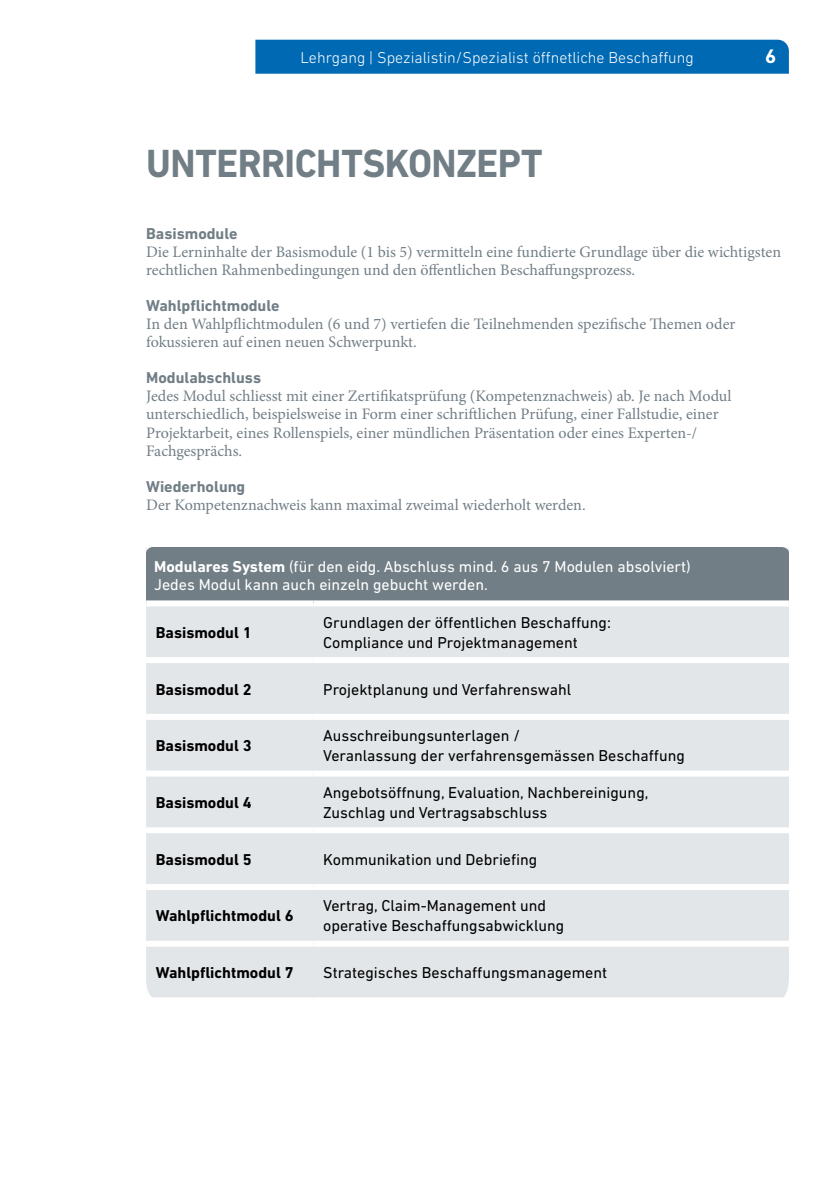
<style>
.page{position:relative;width:840px;height:1191px;background:#fff}
.page>*{position:absolute;margin:0;border:0;box-sizing:border-box;transform-origin:0 0}
.t1{font:700 40px "DIN Next LT Pro";letter-spacing:-.015em;color:#717e86;scale:.96 1}
.t2{font:700 20px "DIN Next LT Pro";color:#fff}
.t3{font:16px/18px "Minion Pro";color:#717e86}
.t4{font:16px/20px "DIN Next LT Pro";color:#000}
.t5{font:16px/18px "DIN Next LT Pro";color:#fff}
.t6{font:700 16px "DIN Next LT Pro";color:#000}
.t7{font:700 16px "DIN Next LT Pro";color:#717e86}
.t8{font:300 16px "DIN Next LT Pro";color:#fff}
.s1{font-weight:700}
.s2{font-weight:700;color:#717e86}
</style>
<div class="page">
<div style="left:255px;top:40px;width:533px;height:34px;background:#0069b4"></div>
<div style="left:146px;top:547px;width:642px;height:56px;background:#717e86"></div>
<div style="left:146px;top:606px;width:642px;height:372px;background:#e2e6e9"></div>
<div style="left:146px;top:600px;width:167px;height:6px;background:#fff"></div>
<div style="left:313px;top:600px;width:475px;height:6px;background:#fff"></div>
<div style="left:146px;top:657px;width:167px;height:6px;background:#fff"></div>
<div style="left:313px;top:657px;width:475px;height:6px;background:#fff"></div>
<div style="left:146px;top:714px;width:167px;height:6px;background:#fff"></div>
<div style="left:313px;top:714px;width:475px;height:6px;background:#fff"></div>
<div style="left:146px;top:770px;width:167px;height:6px;background:#fff"></div>
<div style="left:313px;top:770px;width:475px;height:6px;background:#fff"></div>
<div style="left:146px;top:827px;width:167px;height:6px;background:#fff"></div>
<div style="left:313px;top:827px;width:475px;height:6px;background:#fff"></div>
<div style="left:146px;top:884px;width:167px;height:6px;background:#fff"></div>
<div style="left:313px;top:884px;width:475px;height:6px;background:#fff"></div>
<div style="left:146px;top:940px;width:167px;height:6px;background:#fff"></div>
<div style="left:313px;top:940px;width:475px;height:6px;background:#fff"></div>
<svg style="left:146px;top:547px;width:642px;height:5px"></svg>
<div style="left:146px;top:978px;width:642px;height:20px;background:#e2e6e9"></div>
<p class="t8" style="left:300px;top:49px;width:394px">Lehrgang | Spezialistin/Spezialist öffnetliche Beschaffung</p>
<h1 class="t1" style="left:146px;top:140px;width:414px">UNTERRICHTSKONZEPT</h1>
<p class="t2" style="left:764px;top:45px;width:13px">6</p>
<p class="t7" style="left:146px;top:225px;width:93px">Basismodule</p>
<p class="t3" style="left:146px;top:243px;width:636px">Die Lerninhalte der Basismodule (1 bis 5) vermitteln eine fundierte Grundlage über die wichtigsten rechtlichen Rahmenbedingungen und den öffentlichen Beschaffungsprozess.</p>
<p class="t7" style="left:146px;top:297px;width:135px">Wahlpflichtmodule</p>
<p class="t3" style="left:146px;top:315px;width:590px">In den Wahlpflichtmodulen (6 und 7) vertiefen die Teilnehmenden spezifische Themen oder fokussieren auf einen neuen Schwerpunkt.</p>
<p class="t7" style="left:146px;top:369px;width:116px">Modulabschluss</p>
<p class="t3" style="left:146px;top:387px;width:586px">Jedes Modul schliesst mit einer Zertifikatsprüfung (Kompetenznachweis) ab. Je nach Modul unterschiedlich, beispielsweise in Form einer schriftlichen Prüfung, einer Fallstudie, einer Projektarbeit, eines Rollenspiels, einer mündlichen Präsentation oder eines Experten-/ Fachgesprächs.</p>
<p class="t7" style="left:146px;top:477px;width:101px">Wiederholung</p>
<p class="t3" style="left:146px;top:495px;width:441px">Der Kompetenznachweis kann maximal zweimal wiederholt werden.</p>
<p class="t5" style="left:154px;top:557px;width:538px"><span class="s1">Modulares System</span> (für den eidg. Abschluss mind. 6 aus 7 Modulen absolviert)<br>Jedes Modul kann auch einzeln gebucht werden.<span class="s2">e</span></p>
<p class="t6" style="left:156px;top:623px;width:97px">Basismodul 1</p>
<p class="t4" style="left:323px;top:612px;width:289px">Grundlagen der öffentlichen Beschaffung:<br>Compliance und Projektmanagement</p>
<p class="t6" style="left:156px;top:679px;width:97px">Basismodul 2</p>
<p class="t4" style="left:323px;top:679px;width:249px">Projektplanung und Verfahrenswahl</p>
<p class="t6" style="left:156px;top:736px;width:97px">Basismodul 3</p>
<p class="t4" style="left:323px;top:725px;width:363px">Ausschreibungsunterlagen /<br>Veranlassung der verfahrensgemässen Beschaffung</p>
<p class="t6" style="left:156px;top:793px;width:97px">Basismodul 4</p>
<p class="t4" style="left:323px;top:782px;width:326px">Angebotsöffnung, Evaluation, Nachbereinigung,<br>Zuschlag und Vertragsabschluss</p>
<p class="t6" style="left:156px;top:850px;width:97px">Basismodul 5</p>
<p class="t4" style="left:323px;top:849px;width:215px">Kommunikation und Debriefing</p>
<p class="t6" style="left:156px;top:906px;width:139px">Wahlpflichtmodul 6</p>
<p class="t4" style="left:323px;top:895px;width:242px">Vertrag, Claim-Management und operative Beschaffungsabwicklung</p>
<p class="t6" style="left:156px;top:963px;width:139px">Wahlpflichtmodul 7</p>
<p class="t4" style="left:323px;top:962px;width:285px">Strategisches Beschaffungsmanagement</p>
</div>
